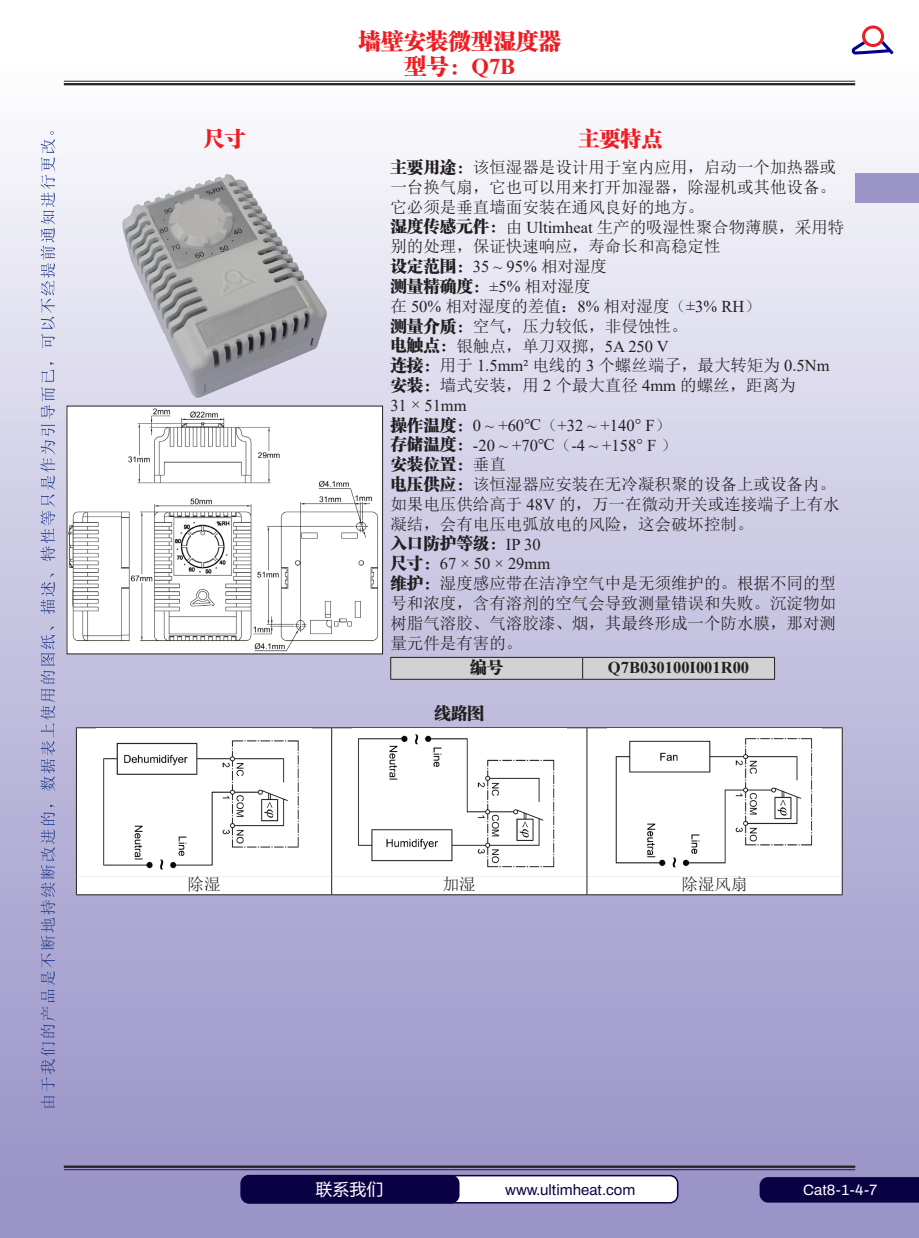
<style>
.page{position:relative;width:919px;height:1238px;background:#fff}
.page>*{position:absolute;margin:0;border:0;box-sizing:border-box;transform-origin:0 0}
.t1{font:22.5px "FZCSJW GB1 0";color:#ee1d23}
.t2{font:21px "FZCSJW GB1 0";color:#ee1d23}
.t3{font:16.5px/19.8px "N Sim Sun";color:#231f20}
.t4{font:16.5px "Times New Roman";color:#231f20}
.t5{font:16.5px "FZCSJW GB1 0";color:#231f20}
.t6{font:700 16.5px "Times New Roman";color:#231f20}
.t7{font:16.5px "Microsoft Ya Hei";color:#fff}
.t8{font:600 15px "Archivo";color:#0a0044}
.t9{font:600 15px "Archivo";color:#fff}
.s1{font-family:"Times New Roman";font-weight:700}
.s2{font-family:"FZCSJW GB1 0"}
.s3{font-family:"Times New Roman"}
.s4{font-family:"N Sim Sun"}
</style>
<div class="page">
<div style="left:0;top:0;width:918px;height:1237px;background:linear-gradient(to bottom,#fff,#928cc3)"></div>
<div style="left:855px;top:173px;width:63px;height:30px;background:#9a94c8"></div>
<hr style="left:64px;top:81px;width:791px;height:1px;background:#231f20">
<hr style="left:64px;top:83px;width:791px;height:2px;background:#231f20">
<svg style="left:40px;top:804px;width:15px;height:303px;background:#9495c5"></svg>
<svg style="left:40px;top:689px;width:15px;height:101px;background:#a1a3cc"></svg>
<svg style="left:41px;top:626px;width:14px;height:57px"></svg>
<svg style="left:40px;top:573px;width:15px;height:41px"></svg>
<svg style="left:40px;top:362px;width:15px;height:199px;background:#babcdb"></svg>
<svg style="left:41px;top:131px;width:14px;height:217px"></svg>
<hr style="left:64px;top:1165px;width:791px;height:2px;background:#231f20">
<hr style="left:64px;top:1169px;width:791px;height:1px;background:#231f20">
<svg style="left:850px;top:26px;width:43px;height:29px"></svg>
<svg style="left:0;top:41px;width:1px;height:14px"></svg>
<svg style="left:759px;top:1176px;width:159px;height:26px;background:#11074a"></svg>
<div style="left:241px;top:1175px;width:436px;height:27px;background:#fff;border-radius:8px"></div>
<div style="left:240px;top:1174px;width:438px;height:29px;border:2px solid #0a0044;border-radius:8px"></div>
<div style="left:240px;top:1174px;width:219px;height:29px;background:#0a0044;border-radius:9px"></div>
<img style="left:122px;top:174px;width:206px;height:225px">
<img style="left:69px;top:407px;width:312px;height:245px">
<svg style="left:390px;top:657px;width:385px;height:22px;background:#c7c7c9"></svg>
<hr style="left:390px;top:679px;width:192px;height:1px;background:#231f20">
<hr style="left:582px;top:679px;width:192px;height:1px;background:#231f20">
<svg style="left:77px;top:728px;width:764px;height:148px"></svg>
<hr style="left:76px;top:727px;width:255px;height:1px;background:#231f20">
<hr style="left:76px;top:728px;width:1px;height:148px;background:#231f20">
<hr style="left:331px;top:727px;width:256px;height:1px;background:#231f20">
<hr style="left:331px;top:728px;width:1px;height:148px;background:#231f20">
<hr style="left:587px;top:727px;width:255px;height:1px;background:#231f20">
<hr style="left:586px;top:728px;width:1px;height:148px;background:#231f20">
<hr style="left:841px;top:728px;width:1px;height:148px;background:#231f20">
<svg style="left:76px;top:876px;width:766px;height:18px"></svg>
<hr style="left:76px;top:894px;width:255px;height:1px;background:#231f20">
<hr style="left:331px;top:894px;width:256px;height:1px;background:#231f20">
<hr style="left:587px;top:894px;width:255px;height:1px;background:#231f20">
<img style="left:97px;top:728px;width:214px;height:147px">
<img style="left:352px;top:728px;width:214px;height:147px">
<img style="left:607px;top:728px;width:214px;height:147px">
<p class="t1" style="left:358px;top:28px;width:204px">墙壁安装微型湿度器</p>
<p class="t1" style="left:404px;top:53px;width:113px">型号：<span class="s1">Q7B</span></p>
<p class="t2" style="left:204px;top:126px;width:43px">尺寸</p>
<p class="t2" style="left:578px;top:126px;width:85px">主要特点</p>
<p class="t3" style="left:390px;top:157px;width:447px;text-align:justify"><span class="s2">主要用途：</span>该恒湿器是设计用于室内应用，启动一个加热器或一台换气扇，它也可以用来打开加湿器，除湿机或其他设备。它必须是垂直墙面安装在通风良好的地方。</p>
<p class="t3" style="left:390px;top:217px;width:455px"><span class="s2">湿度传感元件：</span>由 <span class="s3">Ultimheat</span> 生产的吸湿性聚合物薄膜，采用特别的处理，保证快速响应，寿命长和高稳定性</p>
<p class="t4" style="left:390px;top:255px;width:218px"><span class="s2">设定范围：</span>35 ~ 95% <span class="s4">相对湿度</span></p>
<p class="t5" style="left:390px;top:277px;width:202px">测量精确度：<span class="s3">±5%</span> <span class="s4">相对湿度</span></p>
<p class="t3" style="left:390px;top:296px;width:372px">在 <span class="s3">50%</span> 相对湿度的差值：<span class="s3">8%</span> 相对湿度（<span class="s3">±3% RH</span>）</p>
<p class="t3" style="left:390px;top:316px;width:298px"><span class="s2">测量介质：</span>空气，压力较低，非侵蚀性。</p>
<p class="t3" style="left:390px;top:335px;width:280px"><span class="s2">电触点：</span>银触点，单刀双掷，<span class="s3">5A 250 V</span></p>
<p class="t3" style="left:390px;top:355px;width:440px"><span class="s2">连接：</span>用于 <span class="s3">1.5mm²</span> 电线的 <span class="s3">3</span> 个螺丝端子，最大转矩为 <span class="s3">0.5Nm</span></p>
<p class="t3" style="left:390px;top:375px;width:407px"><span class="s2">安装：</span>墙式安装，用 <span class="s3">2</span> 个最大直径 <span class="s3">4mm</span> 的螺丝，距离为<br><span class="s3">31 × 51mm</span></p>
<p class="t4" style="left:390px;top:413px;width:282px"><span class="s2">操作温度：</span>0 ~ +60℃<span class="s4">（</span>+32 ~ +140° F<span class="s4">）</span></p>
<p class="t4" style="left:390px;top:433px;width:288px"><span class="s2">存储温度：</span>-20 ~ +70℃<span class="s4">（</span>-4 ~ +158° F <span class="s4">）</span></p>
<p class="t5" style="left:390px;top:455px;width:117px">安装位置：<span class="s4">垂直</span></p>
<p class="t3" style="left:390px;top:474px;width:451px"><span class="s2">电压供应：</span>该恒湿器应安装在无冷凝积聚的设备上或设备内。如果电压供给高于 <span class="s3">48V</span> 的，万一在微动开关或连接端子上有水凝结，会有电压电弧放电的风险，这会破坏控制。</p>
<p class="t5" style="left:390px;top:534px;width:152px">入口防护等级：<span class="s3">IP 30</span></p>
<p class="t4" style="left:390px;top:552px;width:161px"><span class="s2">尺寸：</span>67 × 50 × 29mm</p>
<p class="t3" style="left:390px;top:573px;width:447px;text-align:justify"><span class="s2">维护：</span>湿度感应带在洁净空气中是无须维护的。根据不同的型号和浓度，含有溶剂的空气会导致测量错误和失败。沉淀物如树脂气溶胶、气溶胶漆、烟，其最终形成一个防水膜，那对测量元件是有害的。</p>
<p class="t5" style="left:470px;top:657px;width:34px">编号</p>
<p class="t6" style="left:608px;top:655px;width:143px">Q7B030100I001R00</p>
<p class="t5" style="left:434px;top:703px;width:51px">线路图</p>
<p class="t3" style="left:187px;top:874px;width:34px">除湿</p>
<p class="t3" style="left:443px;top:874px;width:34px">加湿</p>
<p class="t3" style="left:681px;top:874px;width:67px">除湿风扇</p>
<p class="t7" style="left:315px;top:1177px;width:69px">联系我们</p>
<p class="t8" style="left:505px;top:1178px;width:132px">www.ultimheat.com</p>
<p class="t9" style="left:803px;top:1178px;width:76px">Cat8-1-4-7</p>
</div>
